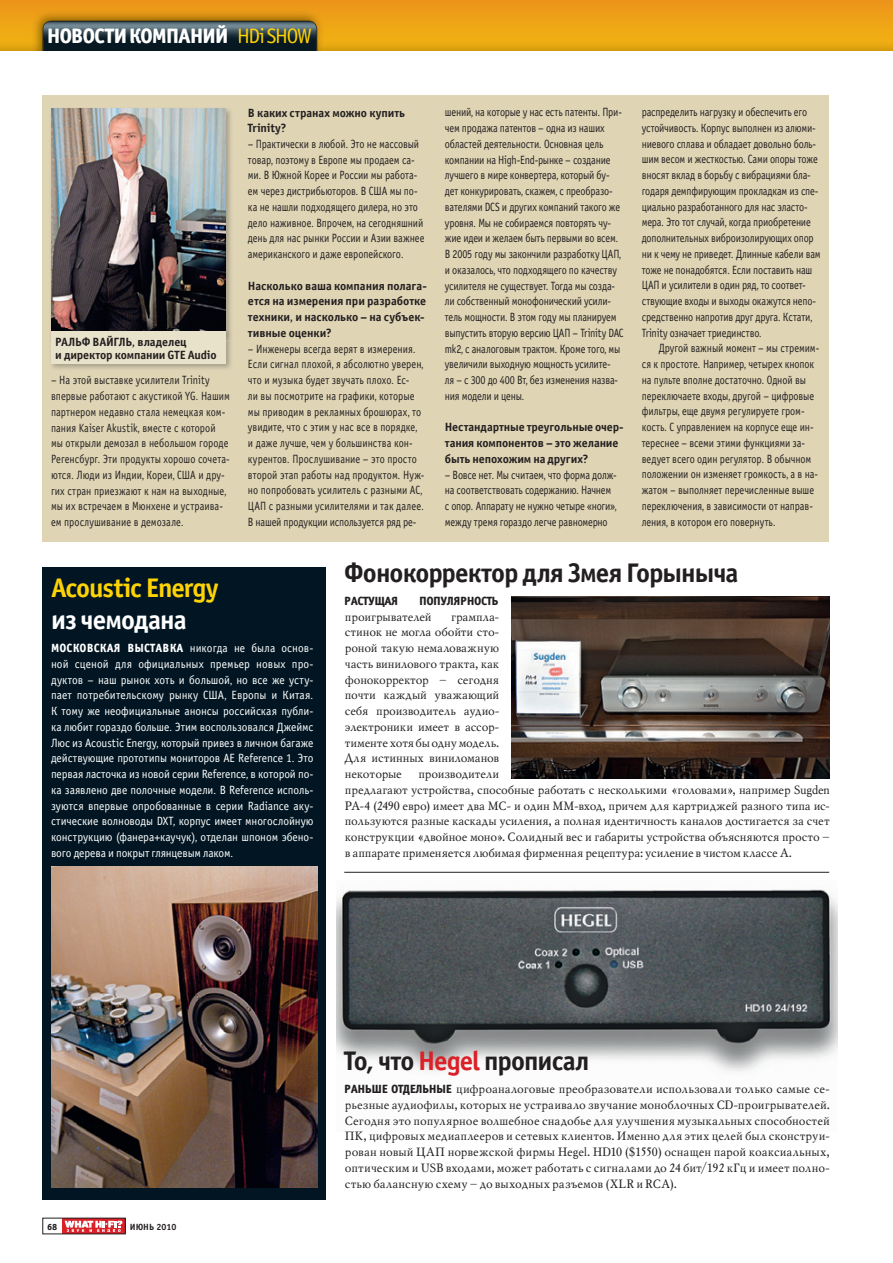
<style>
.page{position:relative;width:893px;height:1263px;background:#fff}
.page>*{position:absolute;margin:0;border:0;box-sizing:border-box;transform-origin:0 0}
.t1{font:700 27px "Officina Sans C";letter-spacing:-.035em;color:#231f20}
.t2{font:700 27px/31.5px "Officina Sans C";letter-spacing:-.035em;color:#fed304}
.t3{font:21px "Officina Sans Extra Alex C";letter-spacing:-.06em;color:#fff}
.t4{font:21px "Officina Sans C";color:#fed304}
.t5{font:12px/15.8px "W Officina Sans Cond C";letter-spacing:-.01em;color:#231f20}
.t6{font:12px/15.8px "Mysl C";letter-spacing:-.01em;color:#231f20;text-align:justify}
.t7{font:12px/15.8px "W Officina Sans C";letter-spacing:-.01em;color:#fff;text-align:justify;scale:.95 1}
.t8{font:700 12px/15.8px "W Officina Sans C";letter-spacing:-.005em;color:#231f20}
.t9{font:12px "W Officina Sans Extra Alex C";letter-spacing:-.04em;color:#231f20}
.t10{font:700 9px "Officina Sans C";color:#231f20}
.t11{font:9px "Officina Sans Extra Alex C";color:#231f20}
.s1{font-family:"Officina Sans C";color:#fed304}
.s2{color:#fff}
.s3{font-family:"W Officina Sans Extra Alex C"}
.s4{color:#da2128}
</style>
<div class="page">
<svg style="left:0;top:0;width:893px;height:51px;background:#c68d1d"></svg>
<div style="left:62px;top:1218px;width:63px;height:16px;background:#da2128"></div>
<svg style="left:65px;top:1220px;width:58px;height:12px"></svg>
<div style="left:43px;top:567px;width:283px;height:632px;background:#011622"></div>
<div style="left:43px;top:95px;width:786px;height:447px;background:#dfd5b5"></div>
<img style="left:51px;top:866px;width:267px;height:322px">
<img style="left:337px;top:888px;width:500px;height:185px">
<img style="left:226px;top:109px;width:5px;height:220px">
<img style="left:51px;top:108px;width:175px;height:221px">
<img style="left:51px;top:341px;width:180px;height:28px">
<img style="left:51px;top:329px;width:180px;height:12px">
<div style="left:51px;top:331px;width:175px;height:32px;background:#e9e2cb"></div>
<hr style="left:344px;top:872px;width:485px;height:1px;background:#231f20">
<img style="left:511px;top:597px;width:318px;height:181px">
<p class="t3" style="left:47px;top:28px;width:267px">НОВОСТИКОМПАНИЙ <span class="s1">H SHOW</span></p>
<p class="t4" style="left:248px;top:28px;width:18px">Di</p>
<p class="t8" style="left:55px;top:336px;width:163px;line-height:13.5px">РАЛЬФ ВАЙГЛЬ, владелец<br>и директор компании GTE Audio</p>
<p class="t5" style="left:51px;top:373px;width:180px">– На этой выставке усилители Trinity впервые работают с акустикой YG. Нашим партнером недавно стала немецкая ком&shy;пания Kaiser Akustik, вместе c которой мы открыли демозал в небольшом городе Регенсбург. Эти продукты хорошо сочета&shy;ются. Люди из Индии, Кореи, США и дру&shy;гих стран приезжают к нам на выходные, мы их встречаем в Мюнхене и устраива&shy;ем прослушивание в демозале.</p>
<p class="t8" style="left:248px;top:106px;width:159px">В каких странах можно купить<br>Trinity?</p>
<p class="t5" style="left:248px;top:137px;width:178px">– Практически в любой. Это не массовый товар, поэтому в Европе мы продаем са&shy;ми. В Южной Корее и России мы работа&shy;ем через дистрибьюторов. В США мы по&shy;ка не нашли подходящего дилера, но это дело наживное. Впрочем, на сегодняшний день для нас рынки России и Азии важнее американского и даже европейского.</p>
<p class="t8" style="left:248px;top:279px;width:180px">Насколько ваша компания полага&shy;ется на измерения при разработке техники, и насколько – на субъек&shy;тивные оценки?</p>
<p class="t5" style="left:248px;top:342px;width:178px">– Инженеры всегда верят в измерения.<br>Если сигнал плохой, я абсолютно уверен, что и музыка будет звучать плохо. Ес-<br>ли вы посмотрите на графики, которые мы приводим в рекламных брошюрах, то увидите, что с этим у нас все в порядке, и даже лучше, чем у большинства кон&shy;курентов. Прослушивание – это просто второй этап работы над продуктом. Нуж&shy;но попробовать усилитель с разными АС, ЦАП с разными усилителями и так далее.<br>В нашей продукции используется ряд ре-</p>
<p class="t5" style="left:445px;top:105px;width:180px">шений, на которые у нас есть патенты. При&shy;чем продажа патентов – одна из наших областей деятельности. Основная цель компании на High-End-рынке – создание лучшего в мире конвертера, который бу&shy;дет конкурировать, скажем, с преобразо&shy;вателями DCS и других компаний такого же уровня. Мы не собираемся повторять чу&shy;жие идеи и желаем быть первыми во всем.<br>В 2005 году мы закончили разработку ЦАП, и оказалось, что подходящего по качеству усилителя не существует. Тогда мы созда&shy;ли собственный монофонический усили&shy;тель мощности. В этом году мы планируем выпустить вторую версию ЦАП – Trinity DAC mk2, с аналоговым трактом. Кроме того, мы увеличили выходную мощность усилите-<br>ля – с 300 до 400 Вт, без изменения назва&shy;ния модели и цены.</p>
<p class="t8" style="left:445px;top:420px;width:180px">Нестандартные треугольные очер&shy;тания компонентов – это желание быть непохожим на других?</p>
<p class="t5" style="left:445px;top:468px;width:173px">– Вовсе нет. Мы считаем, что форма долж&shy;на соответствовать содержанию. Начнем с опор. Аппарату не нужно четыре «ноги», между тремя гораздо легче равномерно</p>
<p class="t5" style="left:642px;top:105px;width:167px">распределить нагрузку и обеспечить его</p>
<p class="t5" style="left:642px;top:121px;width:175px">устойчивость. Корпус выполнен из алюми-</p>
<p class="t5" style="left:642px;top:137px;width:176px">ниевого сплава и обладает довольно боль-</p>
<p class="t5" style="left:642px;top:153px;width:178px">шим весом и жесткостью. Сами опоры тоже</p>
<p class="t5" style="left:642px;top:168px;width:171px">вносят вклад в борьбу с вибрациями бла-</p>
<p class="t5" style="left:642px;top:184px;width:178px">годаря демпфирующим прокладкам из спе-</p>
<p class="t5" style="left:642px;top:200px;width:168px">циально разработанного для нас эласто-</p>
<p class="t5" style="left:642px;top:216px;width:171px">мера. Это тот случай, когда приобретение</p>
<p class="t5" style="left:642px;top:231px;width:173px">дополнительных виброизолирующих опор</p>
<p class="t5" style="left:642px;top:247px;width:180px">ни к чему не приведет. Длинные кабели вам</p>
<p class="t5" style="left:642px;top:263px;width:172px">тоже не понадобятся. Если поставить наш</p>
<p class="t5" style="left:642px;top:279px;width:166px">ЦАП и усилители в один ряд, то соответ-</p>
<p class="t5" style="left:642px;top:294px;width:176px">ствующие входы и выходы окажутся непо-</p>
<p class="t5" style="left:642px;top:310px;width:172px">средственно напротив друг друга. Кстати,</p>
<p class="t5" style="left:642px;top:326px;width:122px">Trinity означает триединство.</p>
<p class="t5" style="left:659px;top:341px;width:162px">Другой важный момент – мы стремим-</p>
<p class="t5" style="left:642px;top:357px;width:174px">ся к простоте. Например, четырех кнопок</p>
<p class="t5" style="left:642px;top:373px;width:166px">на пульте вполне достаточно. Одной вы</p>
<p class="t5" style="left:642px;top:389px;width:174px">переключаете входы, другой – цифровые</p>
<p class="t5" style="left:642px;top:404px;width:164px">фильтры, еще двумя регулируете гром-</p>
<p class="t5" style="left:642px;top:420px;width:173px">кость. С управлением на корпусе еще ин-</p>
<p class="t5" style="left:642px;top:436px;width:165px">тереснее – всеми этими функциями за-</p>
<p class="t5" style="left:642px;top:452px;width:171px">ведует всего один регулятор. В обычном</p>
<p class="t5" style="left:642px;top:467px;width:178px">положении он изменяет громкость, а в на-</p>
<p class="t5" style="left:642px;top:483px;width:174px">жатом – выполняет перечисленные выше</p>
<p class="t5" style="left:642px;top:499px;width:173px">переключения, в зависимости от направ-</p>
<p class="t5" style="left:642px;top:515px;width:136px">ления, в котором его повернуть.</p>
<p class="t2" style="left:51px;top:575px;width:169px">Acoustic Energy <span class="s2">из чемодана</span></p>
<p class="t7" style="left:51px;top:641px;width:278px"><span class="s3">МОСКОВСКАЯ ВЫСТАВКА</span> никогда не была основ&shy;ной сценой для официальных премьер новых про&shy;дуктов – наш рынок хоть и большой, но все же усту&shy;пает потребительскому рынку США, Европы и Китая.<br>К тому же неофициальные анонсы российская публи&shy;ка любит гораздо больше. Этим воспользовался Джеймс Люс из Acoustic Energy, который привез в личном багаже действующие прототипы мониторов AE Reference 1. Это первая ласточка из новой серии Reference, в которой по&shy;ка заявлено две полочные модели. В Reference исполь&shy;зуются впервые опробованные в серии Radiance аку&shy;стические волноводы DXT, корпус имеет многослойную конструкцию (фанера+каучук), отделан шпоном эбено&shy;вого дерева и покрыт глянцевым лаком.</p>
<p class="t1" style="left:344px;top:562px;width:396px">Фонокорректор для Змея Горыныча</p>
<p class="t9" style="left:344px;top:596px;width:56px">РАСТУЩАЯ</p>
<p class="t6" style="left:344px;top:594px;width:156px;text-indent:75px"><span class="s3">ПОПУЛЯРНОСТЬ </span>проигрывателей</p>
<p class="t6" style="left:344px;top:610px;width:156px;text-indent:106px">грампла&shy;стинок не могла обойти сто&shy;роной такую немаловажную часть винилового тракта, как фонокорректор – сегодня почти каждый уважающий себя производитель аудио - электроники имеет в ассор&shy;тименте хотя бы одну модель.<br>Для истинных виниломанов некоторые</p>
<p class="t6" style="left:344px;top:767px;width:486px;text-align:left;text-indent:73px">производители<br>предлагают устройства, способные работать с несколькими «головами», например Sugden PA-4 (2490 евро) имеет два MC- и один MM-вход, причем для картриджей разного типа ис&shy;пользуются разные каскады усиления, а полная идентичность каналов достигается за счет конструкции «двойное моно». Солидный вес и габариты устройства объясняются просто – в аппарате применяется любимая фирменная рецептура: усиление в чистом классе А.</p>
<p class="t11" style="left:47px;top:1223px;width:12px">68</p>
<p class="t10" style="left:130px;top:1223px;width:48px">ИЮНЬ 2010</p>
<p class="t1" style="left:344px;top:1050px;width:247px">То, что <span class="s4">Hegel</span> прописал</p>
<p class="t6" style="left:344px;top:1082px;width:486px"><span class="s3">РАНЬШЕ ОТДЕЛЬНЫЕ</span> цифроаналоговые преобразователи использовали только самые се&shy;рьезные аудиофилы, которых не устраивало звучание моноблочных CD-проигрывателей.<br>Сегодня это популярное волшебное снадобье для улучшения музыкальных способностей ПК, цифровых медиаплееров и сетевых клиентов. Именно для этих целей был сконструи&shy;рован новый ЦАП норвежской фирмы Hegel. HD10 ($1550) оснащен парой коаксиальных, оптическим и USB входами, может работать с сигналами до 24 бит/192 кГц и имеет полно&shy;стью балансную схему – до выходных разъемов (XLR и RCA).</p>
</div>
